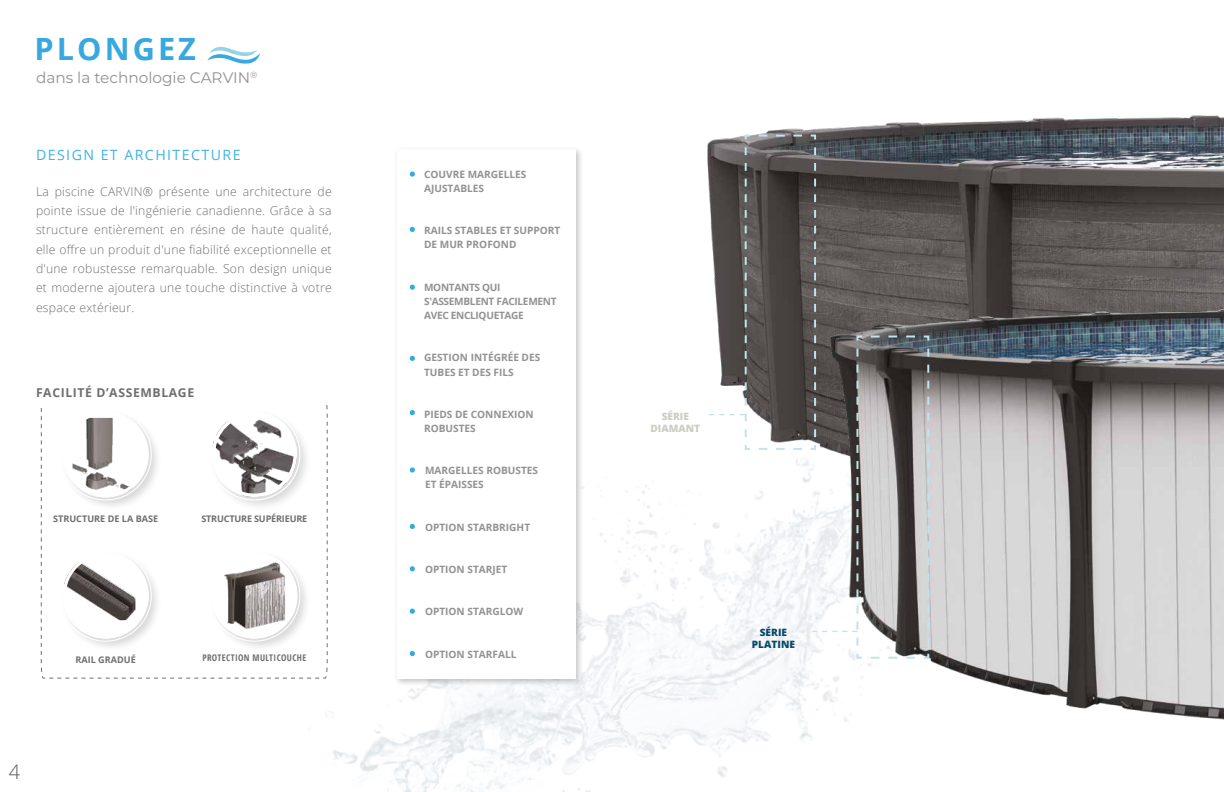
<style>
.page{position:relative;width:1224px;height:792px;background:#fff}
.page>*{position:absolute;margin:0;border:0;box-sizing:border-box;transform-origin:0 0}
.t1{font:700 30.7px "Open Sans";letter-spacing:.1em;color:#38a8e0}
.t2{font:300 20px "Open Sans";color:#575756}
.t3{font:15.3px "Montserrat";color:#929292}
.t4{font:14.2px "Open Sans";letter-spacing:.1em;color:#3bb4e6}
.t5{font:300 12.2px/19.3px "Open Sans";letter-spacing:.02em;color:#706f6f;text-align:justify}
.t6{font:700 12.2px "Open Sans";letter-spacing:.05em;color:#706f6f}
.t7{font:700 10.1px/14.2px "Open Sans";color:#929292}
.t8{font:700 10.1px/14.2px "Open Sans";letter-spacing:-.03em;color:#929292}
.t9{font:800 10.1px/12.1px "Open Sans";color:#cccdc4;text-align:center}
.t10{font:800 10.1px/12.1px "Open Sans";color:#044a6b;text-align:center}
.t11{font:700 9.1px "Open Sans";color:#706f6f}
.t12{font:700 condensed 9.1px "Open Sans";letter-spacing:.04em;color:#706f6f}
.t13{font:700 9.1px "Open Sans";letter-spacing:-.02em;color:#706f6f}
</style>
<div class="page">
<img style="left:308px;top:481px;width:511px;height:311px">
<svg style="left:40px;top:405px;width:288px;height:274px"></svg>
<svg style="left:40px;top:405px;width:3px;height:252px"></svg>
<div style="left:210px;top:410px;width:102px;height:102px;background:#000;opacity:.14"></div>
<img style="left:212px;top:412px;width:85px;height:85px;border-radius:43px">
<div style="left:212px;top:412px;width:85px;height:85px;border:4px solid #fff;border-radius:50%"></div>
<div style="left:209px;top:551px;width:102px;height:101px;background:#000;opacity:.14"></div>
<div style="left:211px;top:553px;width:86px;height:86px;background:#fff;border-radius:50%"></div>
<img style="left:224px;top:562px;width:61px;height:67px">
<div style="left:211px;top:553px;width:86px;height:86px;border:3px solid #fff;border-radius:50%"></div>
<div style="left:61px;top:410px;width:101px;height:101px;background:#000;opacity:.14"></div>
<div style="left:63px;top:411px;width:86px;height:86px;background:#fff;border-radius:50%"></div>
<img style="left:73px;top:418px;width:66px;height:73px">
<div style="left:63px;top:411px;width:86px;height:86px;border:3px solid #fff;border-radius:50%"></div>
<div style="left:61px;top:551px;width:101px;height:101px;background:#000;opacity:.14"></div>
<div style="left:63px;top:553px;width:86px;height:86px;background:#fff;border-radius:50%"></div>
<img style="left:63px;top:554px;width:72px;height:66px">
<div style="left:63px;top:553px;width:86px;height:86px;border:3px solid #fff;border-radius:50%"></div>
<div style="left:394px;top:146px;width:190px;height:541px;background:#000;opacity:.23"></div>
<div style="left:397px;top:149px;width:179px;height:530px;background:#fff"></div>
<svg style="left:410px;top:410px;width:5px;height:5px"></svg>
<svg style="left:410px;top:356px;width:5px;height:5px"></svg>
<svg style="left:410px;top:227px;width:5px;height:5px"></svg>
<svg style="left:410px;top:285px;width:5px;height:5px"></svg>
<svg style="left:410px;top:172px;width:5px;height:5px"></svg>
<svg style="left:410px;top:467px;width:5px;height:6px"></svg>
<svg style="left:410px;top:524px;width:5px;height:5px"></svg>
<svg style="left:410px;top:566px;width:5px;height:5px"></svg>
<svg style="left:410px;top:609px;width:5px;height:5px"></svg>
<svg style="left:410px;top:651px;width:5px;height:5px"></svg>
<img style="left:707px;top:115px;width:517px;height:169px">
<img style="left:819px;top:284px;width:405px;height:438px">
<svg style="left:709px;top:134px;width:221px;height:526px"></svg>
<svg style="left:207px;top:47px;width:53px;height:17px"></svg>
<h1 class="t1" style="left:34px;top:27px;width:163px">PLONGEZ</h1>
<p class="t3" style="left:36px;top:67px;width:223px">dans la technologie CARVIN<sup>®</sup></p>
<p class="t4" style="left:36px;top:145px;width:206px">DESIGN ET ARCHITECTURE</p>
<p class="t5" style="left:36px;top:181px;width:297px">La piscine CARVIN® présente une architecture de pointe issue de l'ingénierie canadienne. Grâce à sa structure entièrement en résine de haute qualité, elle offre un produit d'une fiabilité exceptionnelle et d'une robustesse remarquable. Son design unique et moderne ajoutera une touche distinctive à votre espace extérieur.</p>
<p class="t6" style="left:36px;top:384px;width:160px">FACILITÉ D’ASSEMBLAGE</p>
<p class="t11" style="left:53px;top:512px;width:107px">STRUCTURE DE LA BASE</p>
<p class="t13" style="left:201px;top:512px;width:107px">STRUCTURE SUPÉRIEURE</p>
<h2 class="t2" style="left:9px;top:758px;width:13px">4</h2>
<p class="t11" style="left:75px;top:653px;width:62px">RAIL GRADUÉ</p>
<p class="t12" style="left:202px;top:651px;width:106px">PROTECTION MULTICOUCHE</p>
<p class="t7" style="left:424px;top:167px;width:104px">COUVRE MARGELLES<br>AJUSTABLES</p>
<p class="t7" style="left:424px;top:223px;width:138px">RAILS STABLES ET SUPPORT<br>DE MUR PROFOND</p>
<p class="t8" style="left:424px;top:280px;width:134px">MONTANTS QUI<br>S'ASSEMBLENT FACILEMENT<br>AVEC ENCLIQUETAGE</p>
<p class="t7" style="left:424px;top:350px;width:118px">GESTION INTÉGRÉE DES<br>TUBES ET DES FILS</p>
<p class="t7" style="left:424px;top:407px;width:111px">PIEDS DE CONNEXION<br>ROBUSTES</p>
<p class="t7" style="left:425px;top:463px;width:115px">MARGELLES ROBUSTES<br>ET ÉPAISSES</p>
<p class="t7" style="left:425px;top:520px;width:107px">OPTION STARBRIGHT</p>
<p class="t7" style="left:425px;top:562px;width:84px">OPTION STARJET</p>
<p class="t7" style="left:425px;top:604px;width:100px">OPTION STARGLOW</p>
<p class="t7" style="left:425px;top:647px;width:93px">OPTION STARFALL</p>
<p class="t9" style="left:650px;top:409px;width:51px">SÉRIE<br>DIAMANT</p>
<p class="t10" style="left:752px;top:626px;width:45px">SÉRIE<br>PLATINE</p>
</div>
